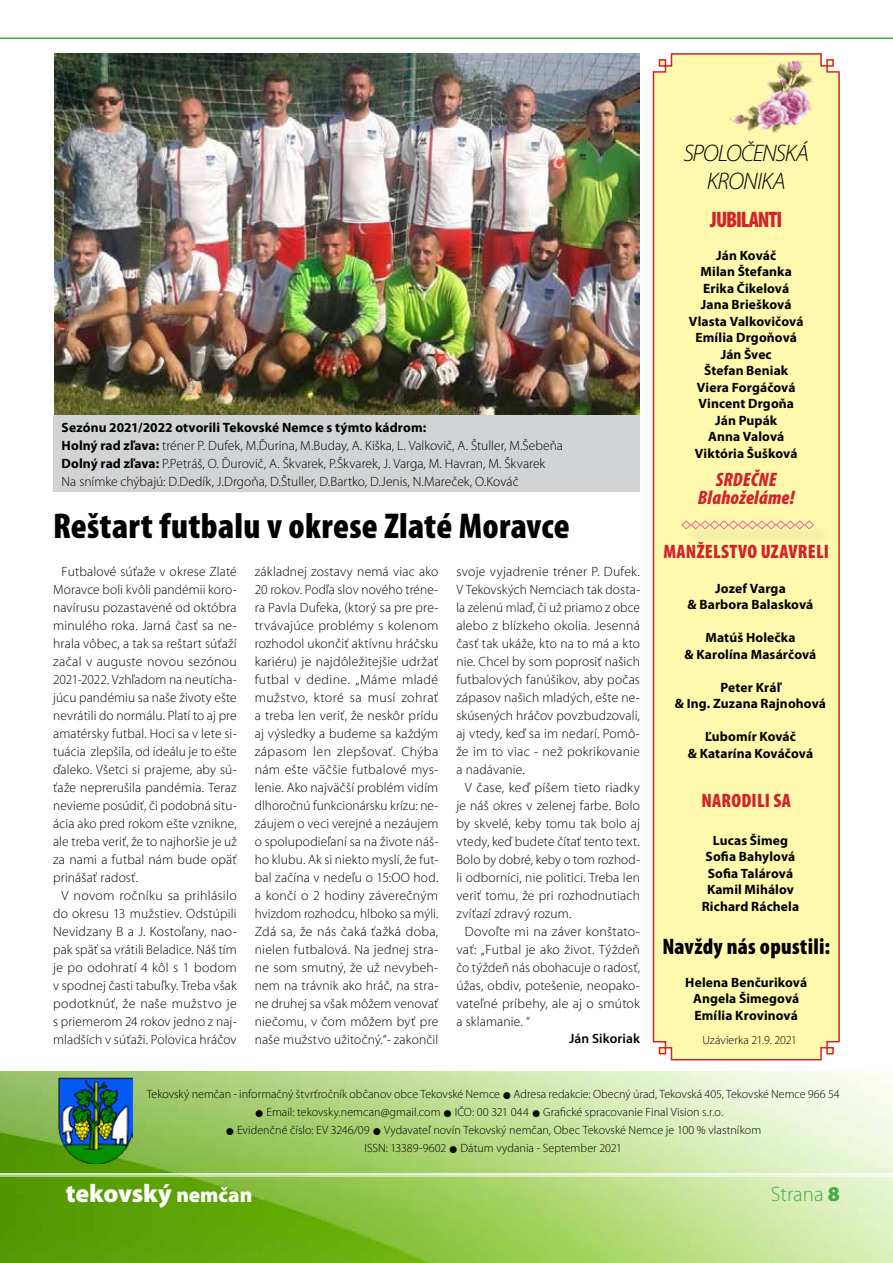
<style>
.page{position:relative;width:893px;height:1263px;background:#fff}
.page>*{position:absolute;margin:0;border:0;box-sizing:border-box;transform-origin:0 0}
.t1{font:900 condensed 36px "Mini Pro";letter-spacing:.01em;color:#000}
.t2{font:900 25.5px "Mini Pro";letter-spacing:-.005em;color:#fff}
.t3{font:italic 300 24px/28.8px "Mini Pro";letter-spacing:-.03em;color:#000;text-align:center}
.t4{font:900 condensed 22.5px "Mini Pro";letter-spacing:.01em;color:#000}
.t5{font:900 condensed 22.5px "Mini Pro";letter-spacing:-.05em;color:#d2232a}
.t6{font:300 21px "Mini Pro";color:#41ad49}
.t7{font:900 condensed 19.5px "Mini Pro";letter-spacing:.01em;color:#d2232a}
.t8{font:italic 900 condensed 19.5px/18px "Mini Pro";letter-spacing:.01em;color:#d2232a;text-align:center}
.t9{font:300 13.5px/18px "Mini Pro";letter-spacing:.01em;color:#000;text-align:justify}
.t10{font:700 13.5px/16.5px "Mini Pro";letter-spacing:.01em;color:#000;text-align:center}
.t11{font:600 13.5px "Mini Pro";letter-spacing:.01em;color:#000}
.t12{font:300 12px/18px "Mini Pro";letter-spacing:.005em;color:#000;text-align:center}
.s1{font-weight:700}
.s2{font-size:21px}
.s3{font-weight:900}
</style>
<div class="page">
<img style="left:0;top:1071px;width:893px;height:192px">
<img style="left:58px;top:1077px;width:75px;height:86px">
<hr style="left:0;top:1173px;width:893px;height:2px;background:#fff">
<hr style="left:0;top:1176px;width:893px;height:1px;background:#fff">
<hr style="left:0;top:38px;width:893px;height:1px;background:#41ad49">
<div style="left:652px;top:53px;width:188px;height:1008px;background:#fff9ae"></div>
<img style="left:723px;top:61px;width:93px;height:74px">
<div style="left:684px;top:524px;width:147px;height:23px;background:#f8f2a9"></div>
<svg style="left:681px;top:520px;width:134px;height:10px"></svg>
<img style="left:54px;top:53px;width:586px;height:362px">
<div style="left:53px;top:415px;width:587px;height:76px;background:#d1d3d4"></div>
<p class="t9" style="left:62px;top:419px;width:503px;text-align:left"><span class="s1">Sezónu 2021/2022 otvorili Tekovské Nemce s týmto kádrom:<br>Holný rad zľava:</span> tréner P. Dufek, M.Ďurina, M.Buday, A. Kiška, L. Valkovič, A. Štuller, M.Šebeňa <span class="s1">Dolný rad zľava:</span> P.Petráš, O. Ďurovič, A. Škvarek, P.Škvarek, J. Varga, M. Havran, M. Škvarek Na snímke chýbajú: D.Dedík, J.Drgoňa, D.Štuller, D.Bartko, D.Jenis, N.Mareček, O.Kováč</p>
<h1 class="t1" style="left:53px;top:506px;width:518px">Reštart futbalu v okrese Zlaté Moravce</h1>
<p class="t9" style="left:53px;top:563px;width:185px;text-indent:9px">Futbalové súťaže v okrese Zlaté Moravce boli kvôli pandémii koro&shy;navírusu pozastavené od októbra minulého roka. Jarná časť sa ne&shy;hrala vôbec, a tak sa reštart súťaží začal v auguste novou sezónou 2021-2022. Vzhľadom na neutícha&shy;júcu pandémiu sa naše životy ešte nevrátili do normálu. Platí to aj pre amatérsky futbal. Hoci sa v lete si&shy;tuácia zlepšila, od ideálu je to ešte ďaleko. Všetci si prajeme, aby sú&shy;ťaže neprerušila pandémia. Teraz nevieme posúdiť, či podobná situ&shy;ácia ako pred rokom ešte vznikne, ale treba veriť, že to najhoršie je už za nami a futbal nám bude opäť prinášať radosť.</p>
<p class="t9" style="left:53px;top:887px;width:185px;text-indent:9px">V novom ročníku sa prihlásilo do okresu 13 mužstiev. Odstúpili Nevidzany B a J. Kostoľany, nao&shy;pak späť sa vrátili Beladice. Náš tím je po odohratí 4 kôl s 1 bodom v spodnej časti tabuľky. Treba však podotknúť, že naše mužstvo je s priemerom 24 rokov jedno z naj&shy;mladších v súťaži. Polovica hráčov</p>
<p class="t9" style="left:255px;top:563px;width:185px">základnej zostavy nemá viac ako 20 rokov. Podľa slov nového tréne&shy;ra Pavla Dufeka, (ktorý sa pre pre&shy;trvávajúce problémy s kolenom rozhodol ukončiť aktívnu hráčsku kariéru) je najdôležitejšie udržať futbal v dedine. „Máme mladé mužstvo, ktoré sa musí zohrať a treba len veriť, že neskôr prídu aj výsledky a budeme sa každým zápasom len zlepšovať. Chýba nám ešte väčšie futbalové mys&shy;lenie. Ako najväčší problém vidím dlhoročnú funkcionársku krízu: ne&shy;záujem o veci verejné a nezáujem o spolupodieľaní sa na živote náš&shy;ho klubu. Ak si niekto myslí, že fut&shy;bal začína v nedeľu o 15:OO hod. a končí o 2 hodiny záverečným hvizdom rozhodcu, hlboko sa mýli.<br>Zdá sa, že nás čaká ťažká doba, nielen futbalová. Na jednej stra&shy;ne som smutný, že už nevybeh&shy;nem na trávnik ako hráč, na stra&shy;ne druhej sa však môžem venovať niečomu, v čom môžem byť pre naše mužstvo užitočný.“- zakončil</p>
<p class="t9" style="left:456px;top:563px;width:185px">svoje vyjadrenie tréner P. Dufek.<br>V Tekovských Nemciach tak dosta&shy;la zelenú mlaď, či už priamo z obce alebo z blízkeho okolia. Jesenná časť tak ukáže, kto na to má a kto nie. Chcel by som poprosiť našich futbalových fanúšikov, aby počas zápasov našich mladých, ešte ne&shy;skúsených hráčov povzbudzovali, aj vtedy, keď sa im nedarí. Pomô&shy;že im to viac - než pokrikovanie a nadávanie.</p>
<p class="t9" style="left:456px;top:779px;width:185px;text-indent:9px">V čase, keď píšem tieto riadky je náš okres v zelenej farbe. Bolo by skvelé, keby tomu tak bolo aj vtedy, keď budete čítať tento text.<br>Bolo by dobré, keby o tom rozhod&shy;li odborníci, nie politici. Treba len veriť tomu, že pri rozhodnutiach zvíťazí zdravý rozum.</p>
<p class="t9" style="left:456px;top:923px;width:185px;text-indent:9px">Dovoľte mi na záver konštato&shy;vať: „Futbal je ako život. Týždeň čo týždeň nás obohacuje o radosť, úžas, obdiv, potešenie, neopako&shy;vateľné príbehy, ale aj o smútok a sklamanie. “</p>
<p class="t11" style="left:569px;top:1030px;width:72px">Ján Sikoriak</p>
<h3 class="t3" style="left:683px;top:139px;width:127px">SPOLOČENSKÁ<br>KRONIKA</h3>
<h3 class="t5" style="left:710px;top:207px;width:73px">JUBILANTI</h3>
<p class="t10" style="left:689px;top:247px;width:116px">Ján Kováč<br>Milan Štefanka<br>Erika Čikelová<br>Jana Briešková<br>Vlasta Valkovičová<br>Emília Drgoňová<br>Ján Švec<br>Štefan Beniak<br>Viera Forgáčová<br>Vincent Drgoňa<br>Ján Pupák<br>Anna Valová<br>Viktória Šušková</p>
<h3 class="t8" style="left:698px;top:471px;width:98px">SRDEČNE<br>Blahoželáme!</h3>
<h3 class="t7" style="left:663px;top:541px;width:167px">MANŽELSTVO UZAVRELI</h3>
<p class="t10" style="left:688px;top:580px;width:127px">Jozef Varga<br>&amp; Barbora Balasková</p>
<p class="t10" style="left:684px;top:629px;width:133px">Matúš Holečka<br>&amp; Karolína Masárčová</p>
<p class="t10" style="left:675px;top:679px;width:153px">Peter Kráľ<br>&amp; Ing. Zuzana Rajnohová</p>
<p class="t10" style="left:688px;top:728px;width:127px">Ľubomír Kováč<br>&amp; Katarína Kováčová</p>
<h3 class="t7" style="left:701px;top:790px;width:91px">NARODILI SA</h3>
<p class="t10" style="left:702px;top:832px;width:99px">Lucas Šimeg<br>Sofia Bahylová<br>Sofia Talárová<br>Kamil Mihálov<br>Richard Ráchela</p>
<h3 class="t4" style="left:662px;top:934px;width:169px">Navždy nás opustili:</h3>
<p class="t10" style="left:685px;top:974px;width:123px">Helena Benčuriková<br>Angela Šimegová<br>Emília Krovinová</p>
<p class="t12" style="left:702px;top:1031px;width:96px">Uzávierka 21.9. 2021</p>
<p class="t12" style="left:147px;top:1085px;width:695px">Tekovský nemčan - informačný štvrťročník občanov obce Tekovské Nemce ● Adresa redakcie: Obecný úrad, Tekovská 405, Tekovské Nemce 966 54</p>
<p class="t12" style="left:255px;top:1103px;width:470px">● Email: tekovsky.nemcan@gmail.com ● IČO: 00 321 044 ● Grafické spracovanie Final Vision s.r.o.</p>
<p class="t12" style="left:225px;top:1121px;width:537px">● Evidenčné číslo: EV 3246/09 ● Vydavateľ novín Tekovský nemčan, Obec Tekovské Nemce je 100 % vlastníkom<br>ISSN: 13389-9602 ● Dátum vydania - September 2021</p>
<h2 class="t2" style="left:66px;top:1179px;width:188px">tekovský <span class="s2">nemčan</span></h2>
<h3 class="t6" style="left:771px;top:1182px;width:70px">Strana <span class="s3">8</span></h3>
</div>
